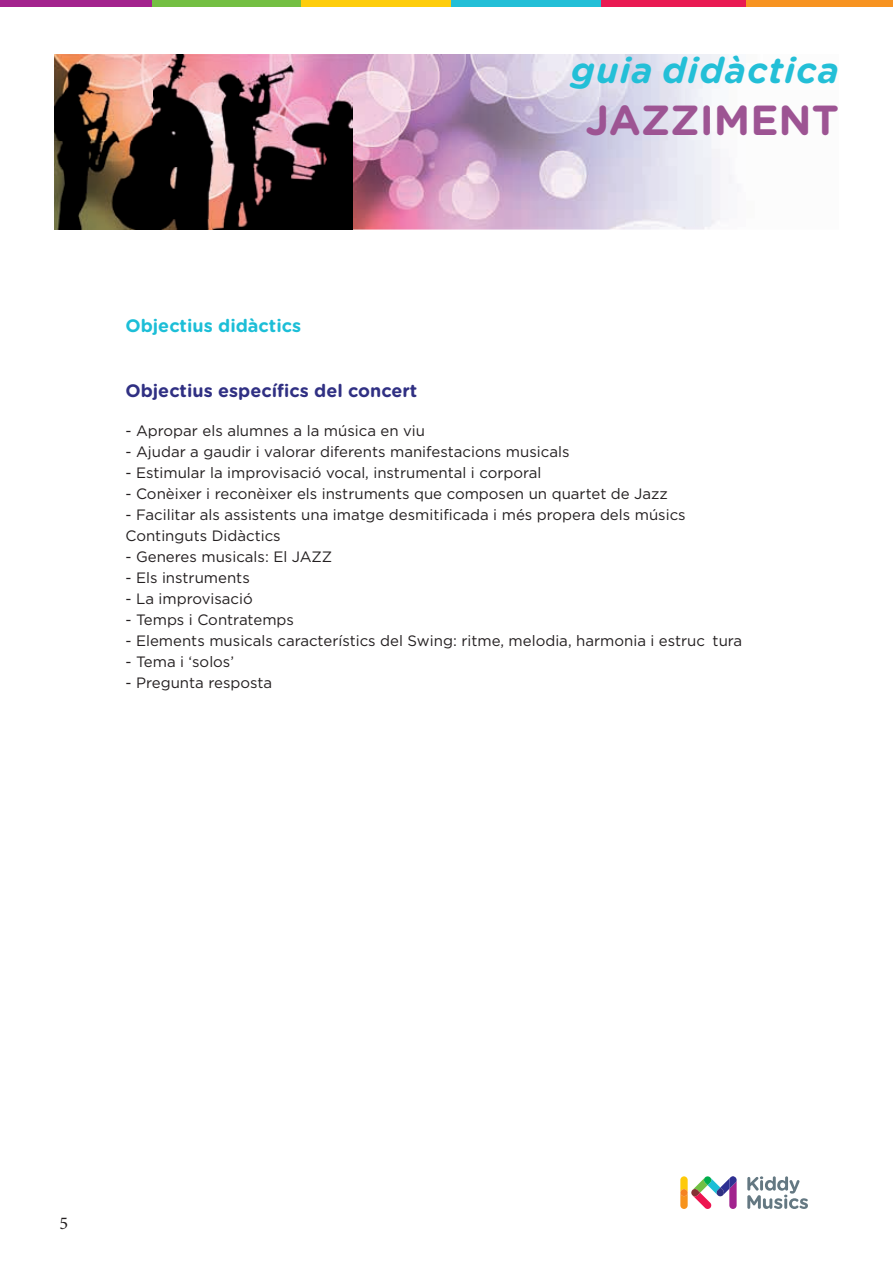
<style>
.page{position:relative;width:893px;height:1263px;background:#fff}
.page>*{position:absolute;margin:0;border:0;box-sizing:border-box;transform-origin:0 0}
.t1{font:700 42px "Gotham Rounded";color:#9d5493}
.t2{font:italic 700 36px "Gotham Rounded";letter-spacing:.03em;color:#23bfd7}
.t3{font:700 18px "Gotham Rounded";color:#303083}
.t4{font:700 18px "Gotham Rounded";color:#1cbed7}
.t5{font:18px "Minion Pro";color:#231f20}
.t6{font:15px/21px "Gotham";color:#231f20}
</style>
<div class="page">
<img style="left:352px;top:54px;width:380px;height:176px">
<img style="left:54px;top:54px;width:298px;height:176px">
<div style="left:301px;top:0;width:150px;height:7px;background:#fecd0c"></div>
<div style="left:150px;top:0;width:151px;height:7px;background:#74bf43"></div>
<div style="left:0;top:0;width:152px;height:7px;background:#a3238d"></div>
<div style="left:745px;top:0;width:148px;height:7px;background:#f79321"></div>
<div style="left:600px;top:0;width:145px;height:7px;background:#e91a52"></div>
<div style="left:451px;top:0;width:149px;height:7px;background:#23bfd7"></div>
<svg style="left:680px;top:1176px;width:57px;height:33px"></svg>
<svg style="left:747px;top:1176px;width:61px;height:33px"></svg>
<p class="t4" style="left:125px;top:313px;width:177px">Objectius didàctics</p>
<h2 class="t2" style="left:571px;top:44px;width:269px">guia didàctica</h2>
<h1 class="t1" style="left:586px;top:90px;width:255px">JAZZIMENT</h1>
<p class="t3" style="left:125px;top:377px;width:293px">Objectius específics del concert</p>
<p class="t6" style="left:125px;top:420px;width:301px">- Apropar els alumnes a la música en viu</p>
<p class="t6" style="left:125px;top:441px;width:446px">- Ajudar a gaudir i valorar diferents manifestacions musicals</p>
<p class="t6" style="left:125px;top:462px;width:417px">- Estimular la improvisació vocal, instrumental i corporal</p>
<p class="t6" style="left:125px;top:483px;width:544px">- Conèixer i reconèixer els instruments que composen un quartet de Jazz</p>
<p class="t6" style="left:125px;top:504px;width:562px">- Facilitar als assistents una imatge desmitificada i més propera dels músics<br>Continguts Didàctics</p>
<p class="t6" style="left:125px;top:546px;width:208px">- Generes musicals: El JAZZ</p>
<p class="t6" style="left:125px;top:567px;width:126px">- Els instruments</p>
<p class="t6" style="left:125px;top:588px;width:129px">- La improvisació</p>
<p class="t6" style="left:125px;top:609px;width:170px">- Temps i Contratemps</p>
<p class="t6" style="left:125px;top:630px;width:618px">- Elements musicals característics del Swing: ritme, melodia, harmonia i estruc tura</p>
<p class="t6" style="left:125px;top:651px;width:110px">- Tema i ‘solos’</p>
<p class="t6" style="left:125px;top:672px;width:148px">- Pregunta resposta</p>
<p class="t5" style="left:60px;top:1211px;width:10px">5</p>
</div>
